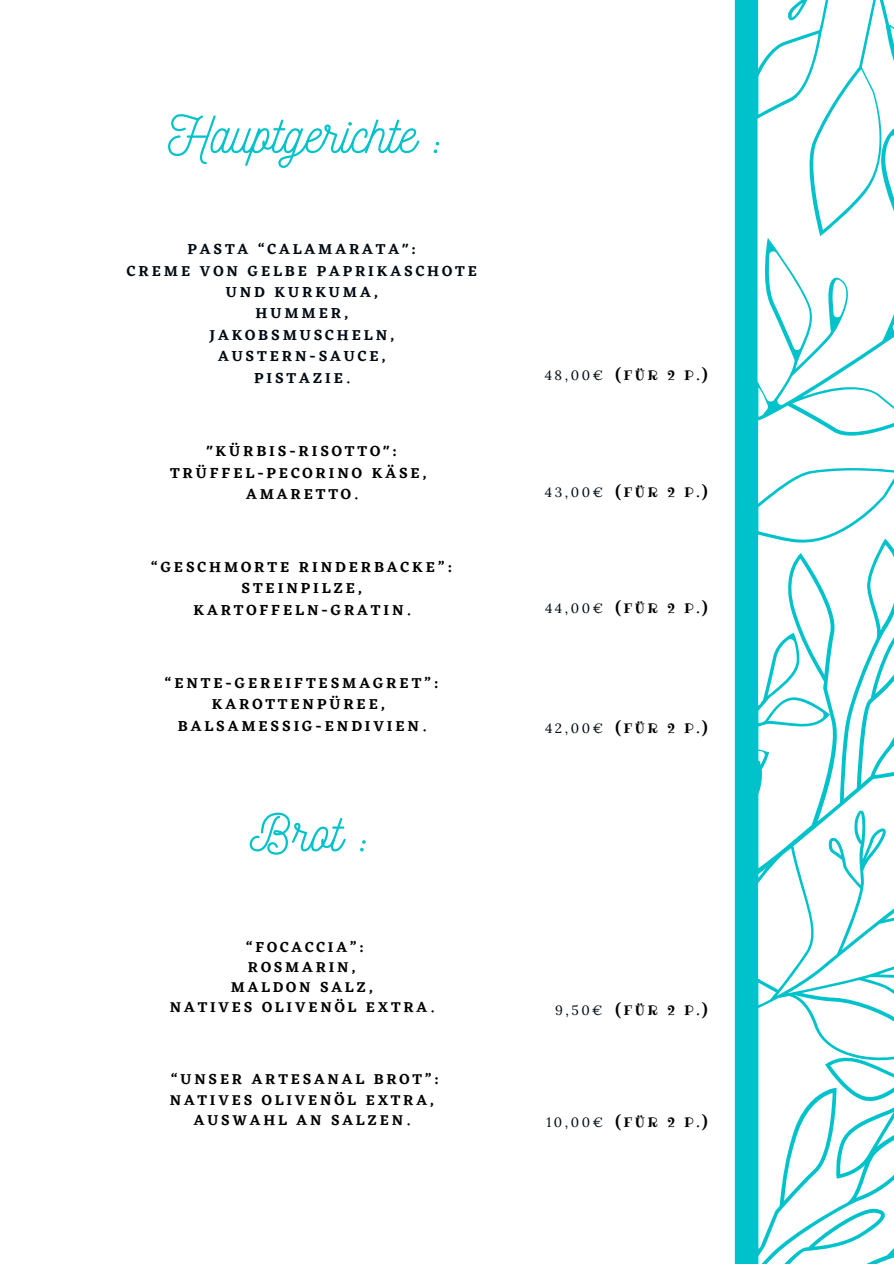
<style>
.page{position:relative;width:894px;height:1264px;background:#fff}
.page>*{position:absolute;margin:0;border:0;box-sizing:border-box;transform-origin:0 0}
.t1{font:52.5px "Nickainley";color:#00c2cb}
.t2{font:600 15px/21.3px "Eczar";letter-spacing:.19em;color:#000;text-align:center}
.t3{font:600 15px/21.3px "Eczar";letter-spacing:.19em;color:#000a12;text-align:center}
.t4{font:600 14.85px/20.2px "Eczar";letter-spacing:.19em;color:#000;text-align:center}
.t5{font:13.5px "Ribeye";letter-spacing:.19em;color:#000}
.t6{font:13.5px "Lora";letter-spacing:.19em;color:#000a12}
</style>
<div class="page">
<svg style="left:734px;top:0;width:159px;height:1263px"></svg>
<h1 class="t1" style="left:168px;top:101px;width:279px">Hauptgerichte :</h1>
<h3 class="t3" style="left:127px;top:238px;width:351px">PASTA “CALAMARATA":<br>CREME VON GELBE PAPRIKASCHOTE<br>UND KURKUMA,<br>HUMMER,<br>JAKOBSMUSCHELN,<br>AUSTERN-SAUCE,<br>PISTAZIE.</h3>
<p class="t2" style="left:170px;top:440px;width:258px">"KÜRBIS-RISOTTO":<br>TRÜFFEL-PECORINO KÄSE,<br>AMARETTO.</p>
<h3 class="t2" style="left:151px;top:556px;width:303px">“GESCHMORTE RINDERBACKE”:<br>STEINPILZE,<br>KARTOFFELN-GRATIN.</h3>
<h3 class="t2" style="left:165px;top:672px;width:275px">“ENTE-GEREIFTESMAGRET”:<br>KAROTTENPÜREE,<br>BALSAMESSIG-ENDIVIEN.</h3>
<h2 class="t1" style="left:250px;top:799px;width:123px">Brot :</h2>
<p class="t4" style="left:170px;top:936px;width:265px">“FOCACCIA”:<br>ROSMARIN,<br>MALDON SALZ,<br>NATIVES OLIVENÖL EXTRA.</p>
<p class="t4" style="left:170px;top:1069px;width:271px">“UNSER ARTESANAL BROT”:<br>NATIVES OLIVENÖL EXTRA,<br>AUSWAHL AN SALZEN.</p>
<h3 class="t6" style="left:544px;top:367px;width:60px">48,00€</h3>
<h3 class="t5" style="left:615px;top:366px;width:94px">(FÜR 2 P.)</h3>
<h3 class="t6" style="left:544px;top:483px;width:60px">43,00€</h3>
<h2 class="t5" style="left:615px;top:482px;width:94px">(FÜR 2 P.)</h2>
<h3 class="t6" style="left:545px;top:599px;width:59px">44,00€</h3>
<h2 class="t5" style="left:615px;top:599px;width:94px">(FÜR 2 P.)</h2>
<h3 class="t6" style="left:545px;top:719px;width:59px">42,00€</h3>
<h1 class="t5" style="left:615px;top:718px;width:94px">(FÜR 2 P.)</h1>
<p class="t6" style="left:555px;top:1001px;width:49px">9,50€</p>
<h3 class="t5" style="left:615px;top:1000px;width:94px">(FÜR 2 P.)</h3>
<p class="t6" style="left:546px;top:1113px;width:58px">10,00€</p>
<h3 class="t5" style="left:615px;top:1112px;width:94px">(FÜR 2 P.)</h3>
</div>
